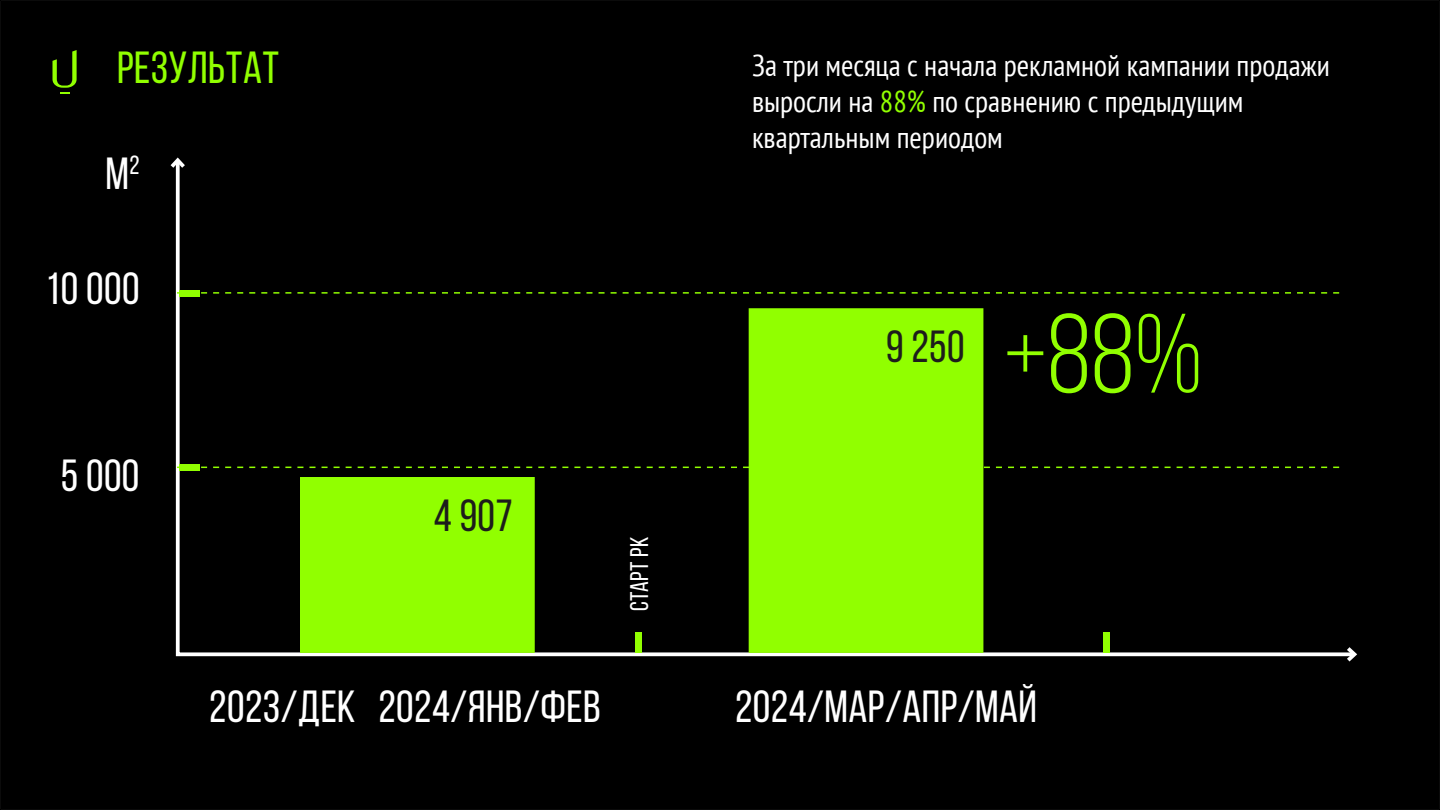
<style>
.page{position:relative;width:1440px;height:810px;background:#fff}
.page>*{position:absolute;margin:0;border:0;box-sizing:border-box;transform-origin:0 0}
.t1{font:112.5px "Bebas Neue";color:#91ff00}
.t2{font:45px "Bebas Neue";letter-spacing:.01em;color:#fff}
.t3{font:45px "Bebas Neue";letter-spacing:.01em;color:#91ff00}
.t4{font:45px "Bebas Neue";letter-spacing:.01em;color:#1d1d1b}
.t5{font:condensed 30px/36px "PT Sans";color:#fff}
.t6{font:25.5px "Bebas Neue";letter-spacing:.01em;color:#fff}
.s1{color:#91ff00}
</style>
<div class="page">
<div style="left:0;top:0;width:1440px;height:810px;background:#000;border:1px solid #000"></div>
<svg style="left:53px;top:50px;width:24px;height:43px"></svg>
<svg style="left:175px;top:172px;width:1168px;height:485px"></svg>
<svg style="left:170px;top:157px;width:15px;height:15px"></svg>
<svg style="left:1343px;top:647px;width:14px;height:15px"></svg>
<div style="left:300px;top:477px;width:235px;height:176px;background:#91ff00;border:2px solid #91ff00"></div>
<div style="left:749px;top:308px;width:234px;height:345px;background:#91ff00;border:2px solid #91ff00"></div>
<svg style="left:177px;top:467px;width:1162px;height:1px"></svg>
<svg style="left:177px;top:292px;width:1162px;height:2px"></svg>
<div style="left:179px;top:464px;width:21px;height:7px;background:#91ff00"></div>
<div style="left:179px;top:290px;width:21px;height:7px;background:#91ff00"></div>
<div style="left:635px;top:632px;width:7px;height:20px;background:#91ff00"></div>
<div style="left:1103px;top:632px;width:6px;height:20px;background:#91ff00"></div>
<h2 class="t3" style="left:117px;top:43px;width:164px">РЕЗУЛЬТАТ</h2>
<h2 class="t2" style="left:105px;top:149px;width:36px">М<sup>2</sup></h2>
<h2 class="t2" style="left:45px;top:264px;width:96px">10 000</h2>
<h2 class="t2" style="left:61px;top:451px;width:80px">5 000</h2>
<h2 class="t4" style="left:434px;top:491px;width:81px">4 907</h2>
<p class="t6" style="left:625px;top:611px;width:76px;rotate:-90deg">СТАРТ РК</p>
<h2 class="t2" style="left:209px;top:682px;width:393px">2023/ДЕК 2024/ЯНВ/ФЕВ</h2>
<p class="t5" style="left:752px;top:46px;width:580px">За три месяца с начала рекламной кампании продажи выросли на <span class="s1">88%</span> по сравнению с предыдущим квартальным периодом</p>
<h2 class="t4" style="left:886px;top:322px;width:80px">9 250</h2>
<h1 class="t1" style="left:1004px;top:294px;width:201px">+88%</h1>
<h2 class="t2" style="left:735px;top:682px;width:304px">2024/МАР/АПР/МАЙ</h2>
</div>
